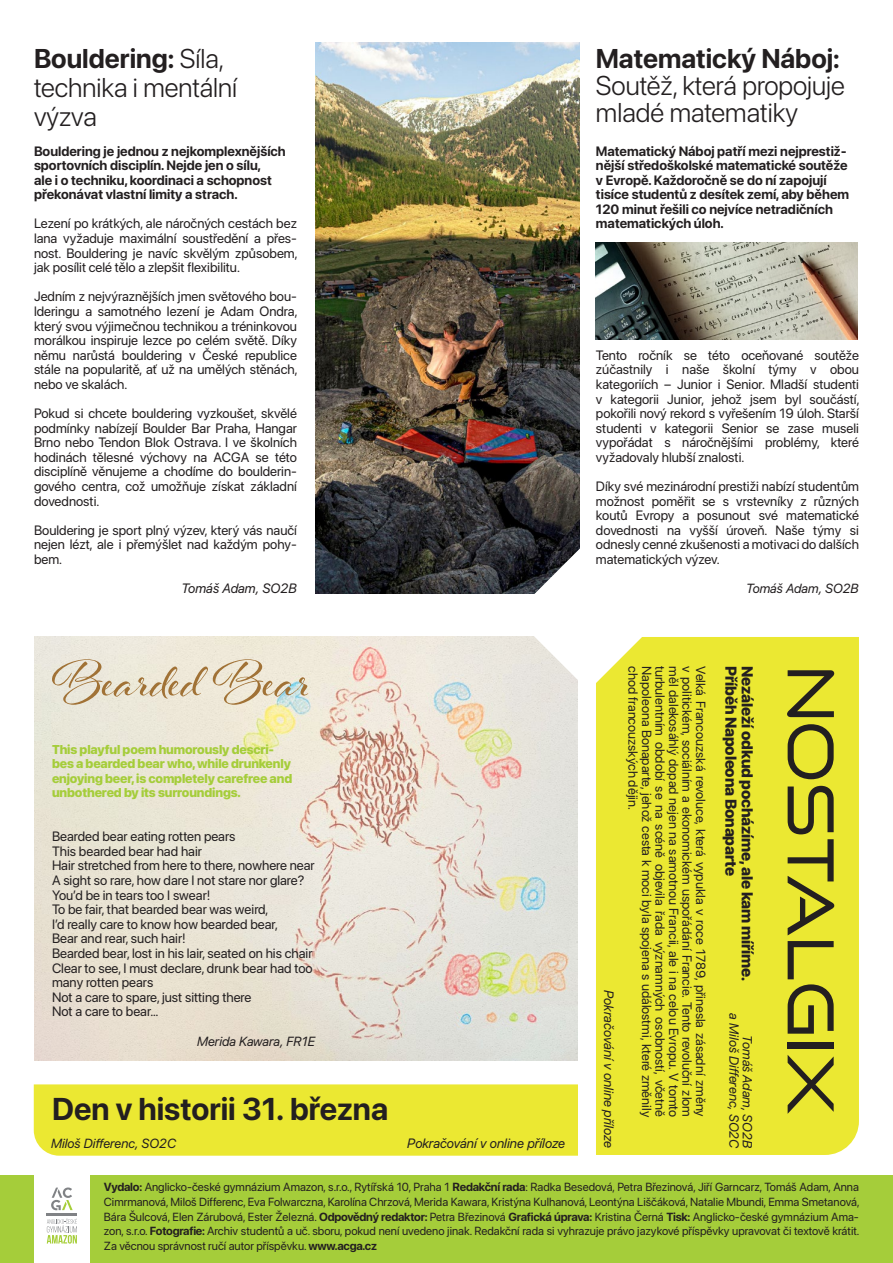
<style>
.page{position:relative;width:893px;height:1263px;background:#fff}
.page>*{position:absolute;margin:0;border:0;box-sizing:border-box;transform-origin:0 0}
.Běžný_text{font:63.3px "Good Times Bk";color:#231f20}
.Běžný_text-2{font:55.5px "Al Fresco";color:#a17236}
.nadpis_green{font:700 31.35px "SF Pro Display";color:#231f20}
.nadpis_green-2{font:300 27px/29.2px "SF Pro Display";color:#231f20}
.Perex{font:800 15.75px "SF Pro Display";letter-spacing:-.01em;color:#231f20}
.Běžný_text-3{font:13.5px/14.5px "SF Pro Display";color:#231f20;text-align:justify}
.Otázka{font:700 13.5px/14.5px "SF Pro Display";color:#231f20}
.podpis2023{font:italic 13.5px "SF Pro";color:#231f20}
.Běžný_text-4{font:13.2px "SF Pro Display";color:#231f20}
.podpis2023-2{font:italic 13.2px/13.5px "SF Pro";color:#231f20;text-align:right}
.Perex-2{font:800 12.75px/14.5px "SF Pro Display";letter-spacing:-.01em;color:#a5cd3a}
.Běžný_text-5{font:11.7px/14.5px "SF Pro Display";color:#231f20;text-align:justify}
.s1{font-weight:700}
</style>
<div class="page">
<div style="left:596px;top:637px;width:263px;height:518px;background:#ebe832"></div>
<div style="left:0;top:1175px;width:893px;height:88px;background:#a5cd3a"></div>
<div style="left:34px;top:1168px;width:56px;height:95px;background:#fff"></div>
<hr style="left:47px;top:1213px;width:30px;height:3px;background:#808285">
<svg style="left:51px;top:1187px;width:22px;height:23px"></svg>
<svg style="left:47px;top:1218px;width:30px;height:26px"></svg>
<div style="left:34px;top:1084px;width:544px;height:72px;background:#ebe832"></div>
<img style="left:34px;top:637px;width:544px;height:423px">
<img style="left:315px;top:43px;width:264px;height:550px">
<svg style="left:513px;top:543px;width:147px;height:148px"></svg>
<img style="left:596px;top:242px;width:261px;height:97px">
<p class="nadpis_green-2" style="left:34px;top:44px;width:205px"><span class="s1">Bouldering:</span> Síla, technika i mentální výzva</p>
<p class="Otázka" style="left:34px;top:144px;width:253px">Bouldering je jednou z nejkomplexnějších sportovních disciplín. Nejde jen o sílu,<br>ale i o techniku, koordinaci a schopnost překonávat vlastní limity a strach.</p>
<p class="Běžný_text-3" style="left:34px;top:216px;width:265px">Lezení po krátkých, ale náročných cestách bez lana vyžaduje maximální soustředění a přes&shy;nost. Bouldering je navíc skvělým způsobem, jak posílit celé tělo a zlepšit flexibilitu.</p>
<p class="Běžný_text-3" style="left:34px;top:289px;width:265px">Jedním z nejvýraznějších jmen světového bou&shy;lderingu a samotného lezení je Adam Ondra, který svou výjimečnou technikou a tréninkovou morálkou inspiruje lezce po celém světě. Díky němu narůstá bouldering v České republice stále na popularitě, ať už na umělých stěnách, nebo ve skalách.</p>
<p class="Běžný_text-3" style="left:34px;top:406px;width:264px">Pokud si chcete bouldering vyzkoušet, skvělé podmínky nabízejí Boulder Bar Praha, Hangar Brno nebo Tendon Blok Ostrava. I ve školních hodinách tělesné výchovy na ACGA se této disciplíně věnujeme a chodíme do boulderin&shy;gového centra, což umožňuje získat základní dovednosti.</p>
<p class="Běžný_text-3" style="left:34px;top:523px;width:264px">Bouldering je sport plný výzev, který vás naučí nejen lézt, ale i přemýšlet nad každým pohy&shy;bem.</p>
<p class="podpis2023" style="left:182px;top:581px;width:117px">Tomáš Adam, SO2B</p>
<p class="Běžný_text-2" style="left:52px;top:644px;width:260px">Bearded Bear</p>
<p class="Perex-2" style="left:52px;top:742px;width:242px">This playful poem humorously descri&shy;bes a bearded bear who, while drunkenly enjoying beer, is completely carefree and unbothered by its surroundings.</p>
<p class="Běžný_text-3" style="left:52px;top:829px;width:185px">Bearded bear eating rotten pears</p>
<p class="Běžný_text-3" style="left:52px;top:844px;width:151px">This bearded bear had hair</p>
<p class="Běžný_text-3" style="left:52px;top:858px;width:264px">Hair stretched from here to there, nowhere near</p>
<p class="Běžný_text-3" style="left:52px;top:873px;width:254px">A sight so rare, how dare I not stare nor glare?</p>
<p class="Běžný_text-3" style="left:52px;top:888px;width:160px">You’d be in tears too I swear!</p>
<p class="Běžný_text-3" style="left:52px;top:902px;width:218px">To be fair, that bearded bear was weird,</p>
<p class="Běžný_text-3" style="left:52px;top:917px;width:227px">I’d really care to know how bearded bear,</p>
<p class="Běžný_text-3" style="left:52px;top:931px;width:135px">Bear and rear, such hair!</p>
<p class="Běžný_text-3" style="left:52px;top:946px;width:262px">Bearded bear, lost in his lair, seated on his chair</p>
<p class="Běžný_text-3" style="left:52px;top:961px;width:262px">Clear to see, I must declare, drunk bear had too many rotten pears</p>
<p class="Běžný_text-3" style="left:52px;top:990px;width:201px">Not a care to spare, just sitting there</p>
<p class="Běžný_text-3" style="left:52px;top:1004px;width:108px">Not a care to bear…</p>
<p class="podpis2023-2" style="left:197px;top:1034px;width:119px">Merida Kawara, FR1E</p>
<p class="nadpis_green" style="left:52px;top:1091px;width:338px">Den v historii 31. března</p>
<p class="podpis2023-2" style="left:51px;top:1136px;width:127px">Miloš Differenc, SO2C</p>
<p class="podpis2023" style="left:407px;top:1135px;width:159px">Pokračování v online příloze</p>
<p class="nadpis_green-2" style="left:596px;top:45px;width:251px;line-height:27px"><span class="s1">Matematický Náboj:<br></span>Soutěž, která propojuje mladé matematiky</p>
<p class="Otázka" style="left:596px;top:144px;width:255px">Matematický Náboj patří mezi nejprestiž&shy;nější středoškolské matematické soutěže v Evropě. Každoročně se do ní zapojují tisíce studentů z desítek zemí, aby během 120 minut řešili co nejvíce netradičních matematických úloh.</p>
<p class="Běžný_text-3" style="left:596px;top:348px;width:265px">Tento ročník se této oceňované soutěže zúčastnily i naše školní týmy v obou kategoriích – Junior i Senior. Mladší studenti v kategorii Junior, jehož jsem byl součástí, pokořili nový rekord s vyřešením 19 úloh. Starší studenti v kategorii Senior se zase museli vypořádat s náročnějšími problémy, které vyžadovaly hlubší znalosti.</p>
<p class="Běžný_text-3" style="left:596px;top:479px;width:264px">Díky své mezinárodní prestiži nabízí studentům možnost poměřit se s vrstevníky z různých koutů Evropy a posunout své matematické dovednosti na vyšší úroveň. Naše týmy si odnesly cenné zkušenosti a motivaci do dalších matematických výzev.</p>
<p class="podpis2023-2" style="left:746px;top:582px;width:114px">Tomáš Adam, SO2B</p>
<p class="podpis2023" style="left:617px;top:990px;width:159px;rotate:90deg">Pokračování v online příloze</p>
<p class="Běžný_text-4" style="left:641px;top:666px;width:145px;rotate:90deg">chod francouzských dějin.</p>
<p class="Běžný_text-4" style="left:654px;top:666px;width:452px;rotate:90deg">Napoleona Bonaparte, jehož cesta k moci byla spojena s událostmi, které změnily</p>
<p class="Běžný_text-4" style="left:668px;top:666px;width:452px;rotate:90deg">turbulentním období se na scéně objevila řada významných osobností, včetně</p>
<p class="Běžný_text-4" style="left:681px;top:666px;width:452px;rotate:90deg">měl dalekosáhlý dopad nejen na samotnou Francii, ale i na celou Evropu. V tomto</p>
<p class="Běžný_text-4" style="left:695px;top:666px;width:452px;rotate:90deg">v politickém, sociálním a ekonomickém uspořádání Francie. Tento revoluční zlom</p>
<p class="Běžný_text-4" style="left:708px;top:666px;width:452px;rotate:90deg">Velká Francouzská revoluce, která vypukla v roce 1789, přinesla zásadní změny</p>
<p class="Perex" style="left:740px;top:666px;width:211px;rotate:90deg">Příběh Napoleona Bonaparte</p>
<p class="Perex" style="left:756px;top:666px;width:316px;rotate:90deg">Nezáleží odkud pocházíme, ale kam míříme.</p>
<p class="Běžný_text" style="left:849px;top:666px;width:451px;rotate:90deg">nostalgix</p>
<p class="podpis2023-2" style="left:754px;top:1013px;width:136px;rotate:90deg">Tomáš Adam, SO2B<br>a Miloš Differenc, SO2C</p>
<p class="Běžný_text-5" style="left:104px;top:1180px;width:757px"><span class="s1">Vydalo:</span> Anglicko-české gymnázium Amazon, s.r.o., Rytířská 10, Praha 1 <span class="s1">Redakční rada</span>: Radka Besedová, Petra Březinová, Jiří Garncarz, Tomáš Adam, Anna Cimrmanová, Miloš Differenc, Eva Folwarczna, Karolína Chrzová, Merida Kawara, Kristýna Kulhanová, Leontýna Liščáková, Natalie Mbundi, Emma Smetanová, Bára Šulcová, Elen Zárubová, Ester Železná. <span class="s1">Odpovědný redaktor:</span> Petra Březinová <span class="s1">Grafická úprava:</span> Kristina Černá <span class="s1">Tisk:</span> Anglicko-české gymnázium Ama&shy;zon, s.r.o. <span class="s1">Fotografie:</span> Archiv studentů a uč. sboru, pokud není uvedeno jinak. Redakční rada si vyhrazuje právo jazykové příspěvky upravovat či textově krátit.<br>Za věcnou správnost ručí autor příspěvku. <span class="s1">www.acga.cz</span></p>
</div>
